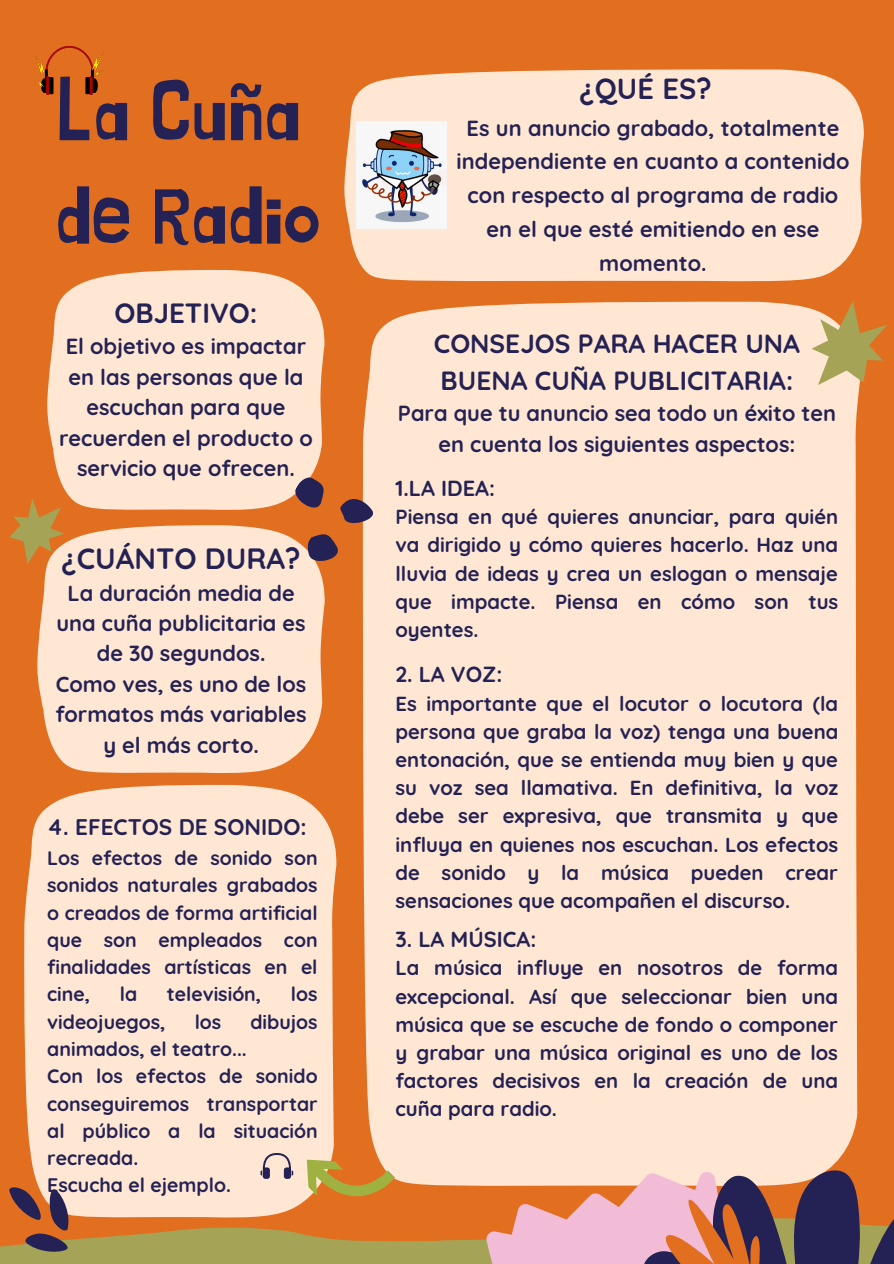
<style>
.page{position:relative;width:894px;height:1264px;background:#fff}
.page>*{position:absolute;margin:0;border:0;box-sizing:border-box;transform-origin:0 0}
.t1{font:86.85px "Jingleberry";color:#242254}
.t2{font:700 29.25px "Quicksand";color:#242254}
.t3{font:700 28.95px "Quicksand";color:#242254}
.t4{font:700 27.75px "Quicksand";color:#242254}
.t5{font:700 26.25px/36.6px "Quicksand";color:#242254}
.t6{font:700 22.5px "Quicksand";color:#242254}
.t7{font:700 21.75px/30.5px "Quicksand";color:#242254;text-align:center}
.t8{font:700 20.25px/28.2px "Quicksand";color:#242254;text-align:justify}
.t9{font:700 19.5px/27.3px "Quicksand";color:#242254;text-align:justify}
</style>
<div class="page">
<div style="left:0;top:0;width:893px;height:1263px;background:#e16f1f"></div>
<div style="left:344px;top:69px;width:520px;height:213px;background:#ffe7d3"></div>
<div style="left:37px;top:525px;width:288px;height:248px;background:#ffe7d3"></div>
<div style="left:362px;top:301px;width:497px;height:723px;background:#ffe7d3"></div>
<svg style="left:10px;top:498px;width:67px;height:68px"></svg>
<svg style="left:46px;top:269px;width:279px;height:243px;background:#fcdcc3"></svg>
<svg style="left:804px;top:301px;width:83px;height:89px"></svg>
<svg style="left:265px;top:466px;width:119px;height:118px"></svg>
<div style="left:24px;top:784px;width:313px;height:240px;background:#ffe7d3"></div>
<svg style="left:0;top:1024px;width:893px;height:239px"></svg>
<img style="left:34px;top:47px;width:70px;height:47px">
<img style="left:356px;top:122px;width:90px;height:107px">
<p class="t1" style="left:55px;top:71px;width:247px">La Cuña</p>
<p class="t1" style="left:56px;top:174px;width:266px">de Radio</p>
<p class="t4" style="left:114px;top:295px;width:144px">OBJETIVO:</p>
<p class="t7" style="left:59px;top:331px;width:255px">El objetivo es impactar en las personas que la escuchan para que recuerden el producto o servicio que ofrecen.</p>
<p class="t2" style="left:61px;top:539px;width:241px">¿CUÁNTO DURA?</p>
<p class="t7" style="left:56px;top:577px;width:251px">La duración media de una cuña publicitaria es de 30 segundos.</p>
<p class="t7" style="left:55px;top:668px;width:253px">Como ves, es uno de los formatos más variables y el más corto.</p>
<p class="t6" style="left:47px;top:812px;width:261px">4. EFECTOS DE SONIDO:</p>
<p class="t9" style="left:47px;top:844px;width:272px">Los efectos de sonido son sonidos naturales grabados o creados de forma artificial que son empleados con finalidades artísticas en el cine,</p>
<p class="t9" style="left:120px;top:980px;width:19px">la</p>
<p class="t9" style="left:167px;top:980px;width:96px">televisión,</p>
<p class="t9" style="left:291px;top:980px;width:28px">los</p>
<p class="t9" style="left:47px;top:1007px;width:120px">videojuegos,</p>
<p class="t9" style="left:195px;top:1007px;width:28px">los</p>
<p class="t9" style="left:250px;top:1007px;width:69px">dibujos</p>
<p class="t9" style="left:47px;top:1035px;width:201px">animados, el teatro...</p>
<p class="t9" style="left:47px;top:1062px;width:272px">Con los efectos de sonido conseguiremos transportar al público a la situación recreada.</p>
<p class="t9" style="left:47px;top:1171px;width:185px">Escucha el ejemplo.</p>
<p class="t3" style="left:579px;top:70px;width:134px">¿QUÉ ES?</p>
<p class="t7" style="left:456px;top:111px;width:394px;line-height:33.8px">Es un anuncio grabado, totalmente independiente en cuanto a contenido con respecto al programa de radio en el que esté emitiendo en ese momento.</p>
<p class="t5" style="left:433px;top:325px;width:367px">CONSEJOS PARA HACER UNA<br>BUENA CUÑA PUBLICITARIA:</p>
<p class="t7" style="left:398px;top:398px;width:439px">Para que tu anuncio sea todo un éxito ten en cuenta los siguientes aspectos:</p>
<p class="t7" style="left:395px;top:472px;width:101px">1.LA IDEA:</p>
<p class="t8" style="left:395px;top:502px;width:444px">Piensa en qué quieres anunciar, para quién va dirigido y cómo quieres hacerlo. Haz una lluvia de ideas y crea un eslogan o mensaje que impacte. Piensa en cómo son tus oyentes.</p>
<p class="t7" style="left:395px;top:658px;width:108px">2. LA VOZ:</p>
<p class="t8" style="left:395px;top:689px;width:444px">Es importante que el locutor o locutora (la persona que graba la voz) tenga una buena entonación, que se entienda muy bien y que su voz sea llamativa. En definitiva, la voz debe ser expresiva, que transmita y que influya en quienes nos escuchan. Los efectos de sonido y la música pueden crear sensaciones que acompañen el discurso.</p>
<p class="t7" style="left:395px;top:923px;width:142px">3. LA MÚSICA:</p>
<p class="t8" style="left:395px;top:953px;width:444px">La música influye en nosotros de forma excepcional. Así que seleccionar bien una música que se escuche de fondo o componer y grabar una música original es uno de los factores decisivos en la creación de una cuña para radio.</p>
</div>
